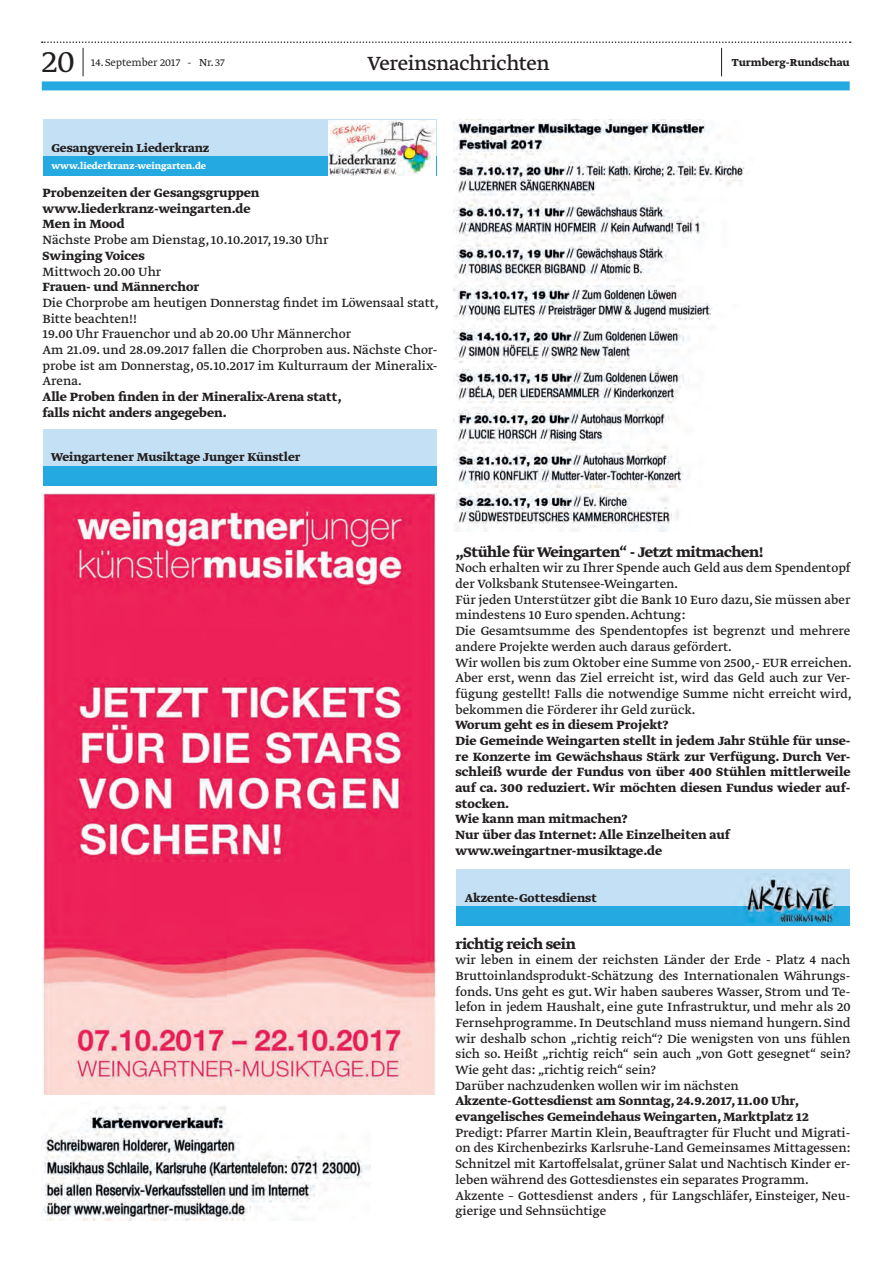
<style>
.page{position:relative;width:893px;height:1263px;background:#fff}
.page>*{position:absolute;margin:0;border:0;box-sizing:border-box;transform-origin:0 0}
.t1{font:300 36px "Greta Text Std";color:#231f20}
.t2{font:22.5px "Greta Text Std";letter-spacing:-.015em;color:#231f20}
.t3{font:700 16.5px "Greta Text Std";letter-spacing:-.02em;color:#231f20}
.t4{font:14.1px/15.8px "Greta Text Std";color:#231f20}
.t5{font:700 14.1px/15.8px "Greta Text Std";color:#231f20}
.t6{font:700 13.5px "Greta Text Std";color:#231f20}
.t7{font:300 12px "Greta Text Std";color:#231f20}
.t8{font:700 12px "Greta Text Std";color:#231f20}
.t9{font:700 10.5px "Greta Text Std";color:#fff}
</style>
<div class="page">
<div style="left:42px;top:81px;width:808px;height:9px;background:#24aae1"></div>
<svg style="left:42px;top:41px;width:809px;height:35px"></svg>
<div style="left:43px;top:119px;width:393px;height:57px;background:#c3e0f4"></div>
<div style="left:43px;top:156px;width:393px;height:20px;background:#24aae1"></div>
<img style="left:328px;top:120px;width:107px;height:56px">
<div style="left:43px;top:429px;width:393px;height:57px;background:#c3e0f4"></div>
<div style="left:43px;top:466px;width:393px;height:20px;background:#24aae1"></div>
<img style="left:43px;top:493px;width:393px;height:601px">
<img style="left:454px;top:119px;width:291px;height:413px">
<img style="left:43px;top:1106px;width:327px;height:114px">
<div style="left:457px;top:869px;width:393px;height:57px;background:#c3e0f4"></div>
<div style="left:457px;top:906px;width:393px;height:20px;background:#24aae1"></div>
<img style="left:741px;top:876px;width:96px;height:46px">
<h1 class="t1" style="left:42px;top:41px;width:34px">20</h1>
<p class="t7" style="left:91px;top:56px;width:135px">14. September 2017 - Nr. 37</p>
<h2 class="t2" style="left:368px;top:50px;width:184px">Vereinsnachrichten</h2>
<p class="t8" style="left:732px;top:56px;width:119px">Turmberg-Rundschau</p>
<p class="t6" style="left:51px;top:140px;width:160px">Gesangverein Liederkranz</p>
<p class="t9" style="left:51px;top:159px;width:156px">www.liederkranz-weingarten.de</p>
<p class="t5" style="left:43px;top:186px;width:219px">Probenzeiten der Gesangsgruppen www.liederkranz-weingarten.de<br>Men in Mood</p>
<p class="t4" style="left:43px;top:233px;width:287px">Nächste Probe am Dienstag, 10.10.2017, 19.30 Uhr</p>
<p class="t5" style="left:43px;top:248px;width:104px">Swinging Voices</p>
<p class="t4" style="left:43px;top:264px;width:120px">Mittwoch 20.00 Uhr</p>
<p class="t5" style="left:43px;top:280px;width:158px">Frauen- und Männerchor</p>
<p class="t4" style="left:43px;top:296px;width:398px">Die Chorprobe am heutigen Donnerstag findet im Löwensaal statt, Bitte beachten!!<br>19.00 Uhr Frauenchor und ab 20.00 Uhr Männerchor<br>Am 21.09. und 28.09.2017 fallen die Chorproben aus. Nächste Chor&shy;probe ist am Donnerstag, 05.10.2017 im Kulturraum der Mineralix-Arena.</p>
<p class="t5" style="left:43px;top:389px;width:301px">Alle Proben finden in der Mineralix-Arena statt, falls nicht anders angegeben.</p>
<p class="t6" style="left:51px;top:449px;width:251px">Weingartener Musiktage Junger Künstler</p>
<p class="t3" style="left:455px;top:542px;width:310px">„Stühle für Weingarten“ - Jetzt mitmachen!</p>
<p class="t4" style="left:455px;top:561px;width:398px">Noch erhalten wir zu Ihrer Spende auch Geld aus dem Spendentopf der Volksbank Stutensee-Weingarten.<br>Für jeden Unterstützer gibt die Bank 10 Euro dazu, Sie müssen aber mindestens 10 Euro spenden. Achtung:<br>Die Gesamtsumme des Spendentopfes ist begrenzt und mehrere andere Projekte werden auch daraus gefördert.<br>Wir wollen bis zum Oktober eine Summe von 2500,- EUR erreichen.<br>Aber erst, wenn das Ziel erreicht ist, wird das Geld auch zur Ver&shy;fügung gestellt! Falls die notwendige Summe nicht erreicht wird, bekommen die Förderer ihr Geld zurück.</p>
<p class="t5" style="left:455px;top:718px;width:396px">Worum geht es in diesem Projekt?<br>Die Gemeinde Weingarten stellt in jedem Jahr Stühle für unse&shy;re Konzerte im Gewächshaus Stärk zur Verfügung. Durch Ver&shy;schleiß wurde der Fundus von über 400 Stühlen mittlerweile auf ca. 300 reduziert. Wir möchten diesen Fundus wieder auf&shy;stocken.<br>Wie kann man mitmachen?<br>Nur über das Internet: Alle Einzelheiten auf www.weingartner-musiktage.de</p>
<p class="t6" style="left:465px;top:890px;width:133px">Akzente-Gottesdienst</p>
<p class="t3" style="left:455px;top:934px;width:122px">richtig reich sein</p>
<p class="t4" style="left:455px;top:953px;width:396px">wir leben in einem der reichsten Länder der Erde - Platz 4 nach Bruttoinlandsprodukt-Schätzung des Internationalen Währungs&shy;fonds. Uns geht es gut. Wir haben sauberes Wasser, Strom und Te&shy;lefon in jedem Haushalt, eine gute Infrastruktur, und mehr als 20<br>Fernsehprogramme. In Deutschland muss niemand hungern. Sind wir deshalb schon „richtig reich“? Die wenigsten von uns fühlen sich so. Heißt „richtig reich“ sein auch „von Gott gesegnet“ sein?<br>Wie geht das: „richtig reich“ sein?<br>Darüber nachzudenken wollen wir im nächsten</p>
<p class="t5" style="left:455px;top:1094px;width:355px">Akzente-Gottesdienst am Sonntag, 24.9.2017, 11.00 Uhr, evangelisches Gemeindehaus Weingarten, Marktplatz 12</p>
<p class="t4" style="left:455px;top:1125px;width:396px">Predigt: Pfarrer Martin Klein, Beauftragter für Flucht und Migrati&shy;on des Kirchenbezirks Karlsruhe-Land Gemeinsames Mittagessen:<br>Schnitzel mit Kartoffelsalat, grüner Salat und Nachtisch Kinder er&shy;leben während des Gottesdienstes ein separates Programm.<br>Akzente – Gottesdienst anders ‚ für Langschläfer, Einsteiger, Neu&shy;gierige und Sehnsüchtige</p>
</div>
